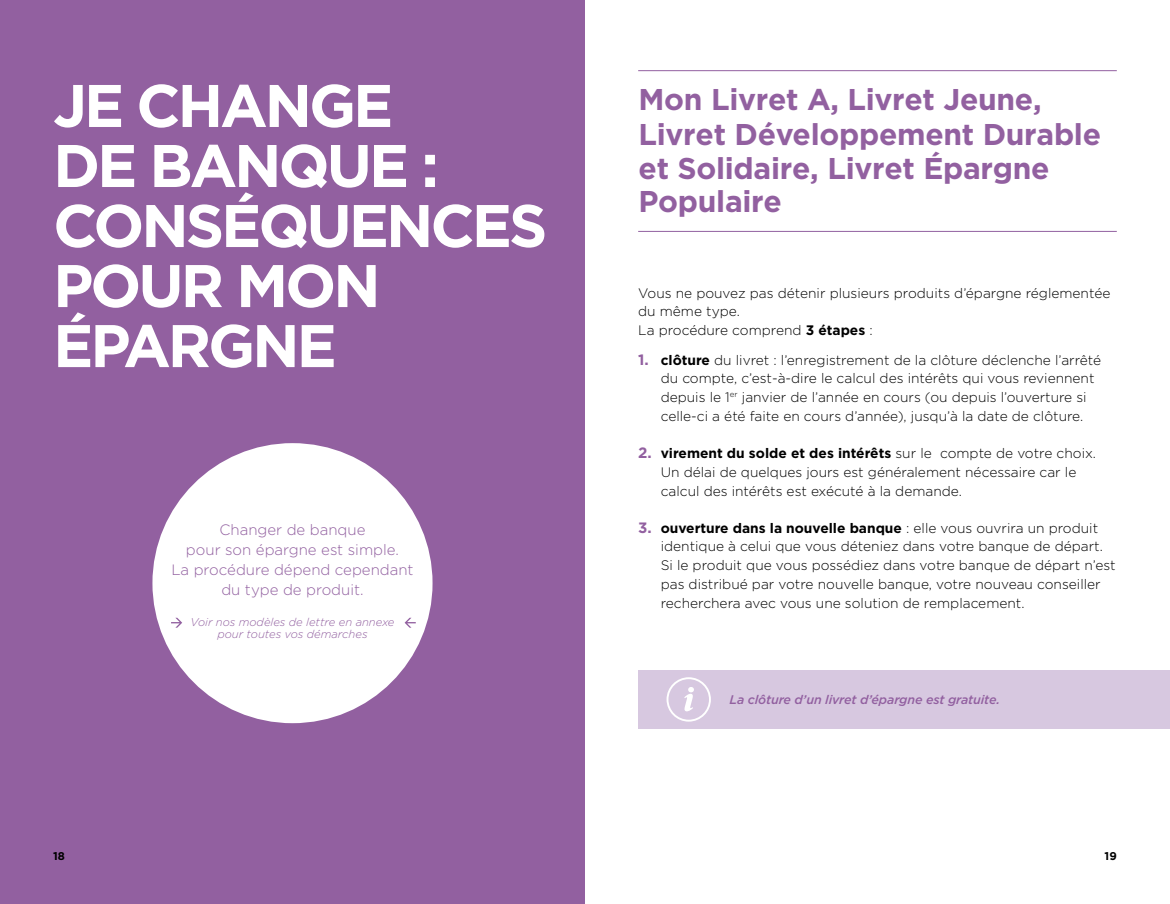
<style>
.page{position:relative;width:1170px;height:904px;background:#fff}
.page>*{position:absolute;margin:0;border:0;box-sizing:border-box;transform-origin:0 0}
.H1-Chapitre{font:700 60px/60px "Gotham";letter-spacing:-.05em;color:#fff}
.H2-Rubriques{font:700 30px/33.8px "Gotham";letter-spacing:-.01em;color:#9260a0}
.Texte_blanc_-_ATTENT{font:300 15px/20px "Gotham";color:#9260a0;text-align:center}
.t1{font:300 13.75px/18.8px "Gotham";color:#000}
.Texte_info{font:italic 500 12.5px "Gotham";letter-spacing:-.01em;color:#9260a0}
.Texte_blanc_-_ATTENT-2{font:italic 300 11.25px/12.5px "Gotham";color:#9260a0;text-align:center}
.t2{font:700 11.25px "Gotham";color:#000}
.s1{font-weight:700}
.s2{font-weight:700;font-size:15px;color:#9260a0}
</style>
<div class="page">
<div style="left:0;top:0;width:585px;height:904px;background:#9260a0"></div>
<div style="left:152px;top:443px;width:280px;height:280px;background:#fff;border-radius:50%"></div>
<svg style="left:171px;top:617px;width:11px;height:10px"></svg>
<svg style="left:404px;top:617px;width:12px;height:10px"></svg>
<hr style="left:638px;top:70px;width:478px;height:1px;background:#9260a0">
<hr style="left:638px;top:231px;width:478px;height:1px;background:#9260a0">
<div style="left:638px;top:670px;width:531px;height:58px;background:#d7c8e0"></div>
<div style="left:666px;top:677px;width:44px;height:44px;border:2px solid #fff;border-radius:50%"></div>
<svg style="left:684px;top:687px;width:10px;height:24px"></svg>
<h1 class="H1-Chapitre" style="left:53px;top:75px;width:495px">JE CHANGE<br>DE BANQUE :<br>CONSÉQUENCES<br>POUR MON<br>ÉPARGNE</h1>
<p class="t2" style="left:53px;top:848px;width:13px">18</p>
<p class="Texte_blanc_-_ATTENT" style="left:171px;top:519px;width:244px">Changer de banque<br>pour son épargne est simple.<br>La procédure dépend cependant du type de produit.</p>
<p class="Texte_blanc_-_ATTENT-2" style="left:190px;top:615px;width:205px">Voir nos modèles de lettre en annexe pour toutes vos démarches</p>
<h2 class="H2-Rubriques" style="left:638px;top:82px;width:464px">Mon Livret A, Livret Jeune,<br>Livret Développement Durable et Solidaire, Livret Épargne<br>Populaire</h2>
<p class="t1" style="left:638px;top:283px;width:473px">Vous ne pouvez pas détenir plusieurs produits d’épargne réglementée du même type.</p>
<p class="t1" style="left:638px;top:320px;width:236px">La procédure comprend <span class="s1">3 étapes</span> :</p>
<p class="t1" style="left:660px;top:350px;width:442px;text-indent:-22px"><span class="s2">1.</span> <span class="s1">clôture</span> du livret : l’enregistrement de la clôture déclenche l’arrêté du compte, c’est-à-dire le calcul des intérêts qui vous reviennent depuis le 1<sup>er</sup> janvier de l’année en cours (ou depuis l’ouverture si celle-ci a été faite en cours d’année), jusqu’à la date de clôture.</p>
<p class="t1" style="left:660px;top:443px;width:437px;text-indent:-22px"><span class="s2">2.</span> <span class="s1">virement du solde et des intérêts</span> sur le compte de votre choix.<br>Un délai de quelques jours est généralement nécessaire car le calcul des intérêts est exécuté à la demande.</p>
<p class="t1" style="left:660px;top:518px;width:456px;text-indent:-22px"><span class="s2">3.</span> <span class="s1">ouverture dans la nouvelle banque</span> : elle vous ouvrira un produit identique à celui que vous déteniez dans votre banque de départ.<br>Si le produit que vous possédiez dans votre banque de départ n’est pas distribué par votre nouvelle banque, votre nouveau conseiller recherchera avec vous une solution de remplacement.</p>
<p class="Texte_info" style="left:729px;top:691px;width:272px">La clôture d’un livret d’épargne est gratuite.</p>
<p class="t2" style="left:1104px;top:848px;width:14px">19</p>
</div>
